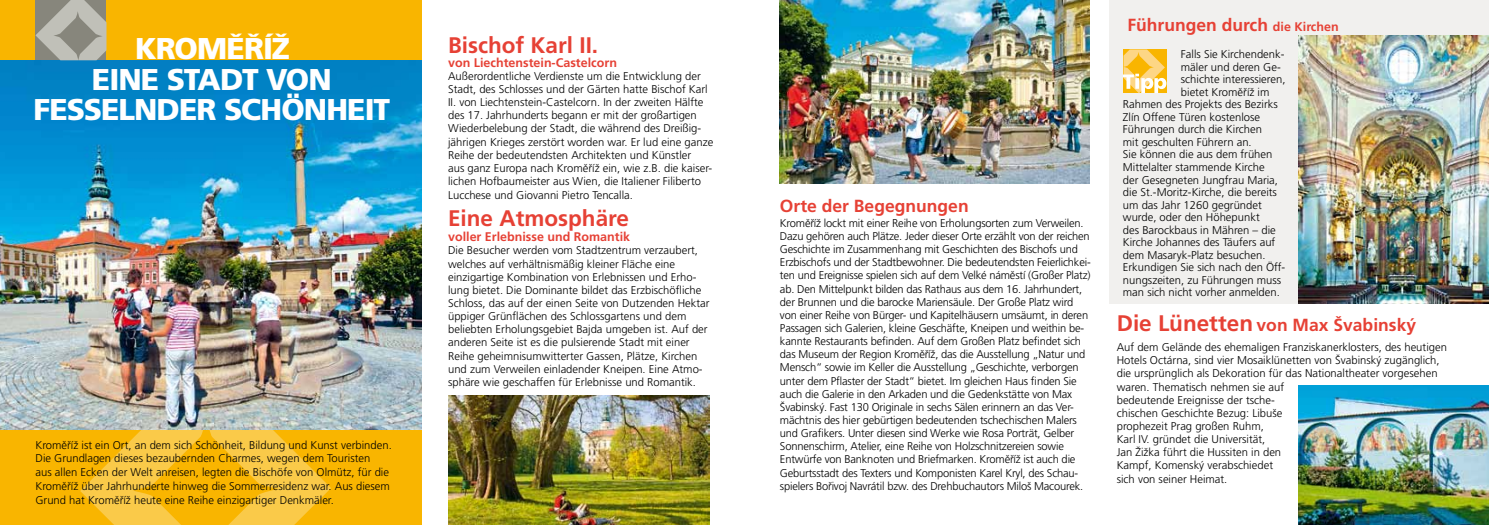
<style>
.page{position:relative;width:1489px;height:525px;background:#fff}
.page>*{position:absolute;margin:0;border:0;box-sizing:border-box;transform-origin:0 0}
.t1{font:900 30px "Frutiger CE";letter-spacing:-.03em;color:#fff}
.t2{font:700 22.5px "Frutiger CE";color:#e64135}
.t3{font:700 17.5px "Frutiger CE";color:#e64135}
.t4{font:700 12.5px "Frutiger CE";color:#e64135}
.t5{font:300 11.25px/13.1px "Frutiger CE";color:#000}
.s1{font-size:12.5px}
.s2{font-size:22.5px}
</style>
<div class="page">
<div style="left:1109px;top:0;width:379px;height:304px;background:#f1f0ee"></div>
<div style="left:0;top:0;width:422px;height:524px;background:#f9b500"></div>
<svg style="left:80px;top:429px;width:251px;height:95px;fill:#faca49"></svg>
<img style="left:0;top:60px;width:422px;height:369px">
<svg style="left:35px;top:0;width:71px;height:60px;background:#a4a39a"></svg>
<img style="left:780px;top:0;width:309px;height:183px">
<img style="left:448px;top:395px;width:261px;height:129px">
<img style="left:1298px;top:35px;width:190px;height:268px">
<img style="left:1298px;top:385px;width:190px;height:139px">
<svg style="left:1123px;top:49px;width:43px;height:44px;background:#fbcf61"></svg>
<h1 class="t1" style="left:135px;top:32px;width:157px">KROMĚŘÍŽ</h1>
<h2 class="t2" style="left:448px;top:32px;width:152px">Bischof Karl II.</h2>
<p class="t4" style="left:448px;top:55px;width:170px">von Liechtenstein-Castelcorn</p>
<p class="t5" style="left:448px;top:69px;width:267px">Außerordentliche Verdienste um die Entwicklung der Stadt, des Schlosses und der Gärten hatte Bischof Karl II. von Liechtenstein-Castelcorn. In der zweiten Hälfte des 17. Jahrhunderts begann er mit der großartigen Wiederbelebung der Stadt, die während des Dreißig&shy;jährigen Krieges zerstört worden war. Er lud eine ganze Reihe der bedeutendsten Architekten und Künstler<br>aus ganz Europa nach Kroměříž ein, wie z.B. die kaiser&shy;lichen Hofbaumeister aus Wien, die Italiener Filiberto Lucchese und Giovanni Pietro Tencalla.</p>
<h2 class="t2" style="left:448px;top:205px;width:182px">Eine Atmosphäre</h2>
<p class="t4" style="left:448px;top:230px;width:183px">voller Erlebnisse und Romantik</p>
<p class="t5" style="left:448px;top:244px;width:263px">Die Besucher werden vom Stadtzentrum verzaubert, welches auf verhältnismäßig kleiner Fläche eine einzigartige Kombination von Erlebnissen und Erho&shy;lung bietet. Die Dominante bildet das Erzbischöfliche Schloss, das auf der einen Seite von Dutzenden Hektar üppiger Grünflächen des Schlossgartens und dem beliebten Erholungsgebiet Bajda umgeben ist. Auf der anderen Seite ist es die pulsierende Stadt mit einer Reihe geheimnisumwitterter Gassen, Plätze, Kirchen und zum Verweilen einladender Kneipen. Eine Atmo&shy;sphäre wie geschaffen für Erlebnisse und Romantik.</p>
<h1 class="t1" style="left:92px;top:62px;width:241px">EINE STADT VON</h1>
<h1 class="t1" style="left:34px;top:92px;width:34px">FESSE</h1>
<h1 class="t1" style="left:119px;top:92px;width:59px">LNDER</h1>
<h1 class="t1" style="left:224px;top:92px;width:164px">SCHÖNHEIT</h1>
<p class="t5" style="left:35px;top:437px;width:358px;line-height:13.8px">Kroměříž ist ein Ort, an dem sich Schönheit, Bildung und Kunst verbinden.<br>Die Grundlagen dieses bezaubernden Charmes, wegen dem Touristen<br>aus allen Ecken der Welt anreisen, legten die Bischöfe von Olmütz, für die Kroměříž über Jahrhunderte hinweg die Sommerresidenz war. Aus diesem Grund hat Kroměříž heute eine Reihe einzigartiger Denkmäler.</p>
<h3 class="t3" style="left:780px;top:196px;width:190px">Orte der Begegnungen</h3>
<p class="t5" style="left:780px;top:216px;width:312px">Kroměříž lockt mit einer Reihe von Erholungsorten zum Verweilen.<br>Dazu gehören auch Plätze. Jeder dieser Orte erzählt von der reichen Geschichte im Zusammenhang mit Geschichten des Bischofs und Erzbischofs und der Stadtbewohner. Die bedeutendsten Feierlichkei&shy;ten und Ereignisse spielen sich auf dem Velké náměstí (Großer Platz) ab. Den Mittelpunkt bilden das Rathaus aus dem 16. Jahrhundert, der Brunnen und die barocke Mariensäule. Der Große Platz wird von einer Reihe von Bürger- und Kapitelhäusern umsäumt, in deren Passagen sich Galerien, kleine Geschäfte, Kneipen und weithin be&shy;kannte Restaurants befinden. Auf dem Großen Platz befindet sich das Museum der Region Kroměříž, das die Ausstellung „Natur und Mensch“ sowie im Keller die Ausstellung „Geschichte, verborgen unter dem Pflaster der Stadt“ bietet. Im gleichen Haus finden Sie auch die Galerie in den Arkaden und die Gedenkstätte von Max Švabinský. Fast 130 Originale in sechs Sälen erinnern an das Ver&shy;mächtnis des hier gebürtigen bedeutenden tschechischen Malers und Grafikers. Unter diesen sind Werke wie Rosa Porträt, Gelber Sonnenschirm, Atelier, eine Reihe von Holzschnitzereien sowie Entwürfe von Banknoten und Briefmarken. Kroměříž ist auch die Geburtsstadt des Texters und Komponisten Karel Kryl, des Schau&shy;spielers Bořivoj Navrátil bzw. des Drehbuchautors Miloš Macourek.</p>
<h3 class="t3" style="left:1127px;top:15px;width:213px">Führungen durch <span class="s1">die Kirchen</span></h3>
<p class="t5" style="left:1180px;top:48px;width:105px">Falls Sie Kirchendenk-</p>
<p class="t5" style="left:1180px;top:60px;width:101px">mäler und deren Ge-</p>
<p class="t5" style="left:1180px;top:73px;width:106px">schichte interessieren,</p>
<p class="t5" style="left:1180px;top:85px;width:90px">bietet Kroměříž im</p>
<p class="t5" style="left:1122px;top:98px;width:156px">Rahmen des Projekts des Bezirks</p>
<p class="t5" style="left:1122px;top:110px;width:139px">Zlín Offene Türen kostenlose</p>
<p class="t5" style="left:1122px;top:123px;width:141px">Führungen durch die Kirchen</p>
<p class="t5" style="left:1122px;top:135px;width:130px">mit geschulten Führern an.</p>
<p class="t5" style="left:1122px;top:148px;width:151px">Sie können die aus dem frühen</p>
<p class="t5" style="left:1122px;top:160px;width:143px">Mittelalter stammende Kirche</p>
<p class="t5" style="left:1122px;top:173px;width:157px">der Gesegneten Jungfrau Maria,</p>
<p class="t5" style="left:1122px;top:185px;width:155px">die St.-Moritz-Kirche, die bereits</p>
<p class="t5" style="left:1122px;top:198px;width:140px">um das Jahr 1260 gegründet</p>
<p class="t5" style="left:1122px;top:210px;width:138px">wurde, oder den Höhepunkt</p>
<p class="t5" style="left:1122px;top:223px;width:154px">des Barockbaus in Mähren – die</p>
<p class="t5" style="left:1122px;top:235px;width:154px">Kirche Johannes des Täufers auf</p>
<p class="t5" style="left:1122px;top:248px;width:144px">dem Masaryk-Platz besuchen.</p>
<p class="t5" style="left:1122px;top:260px;width:164px">Erkundigen Sie sich nach den Öff-</p>
<p class="t5" style="left:1122px;top:273px;width:160px">nungszeiten, zu Führungen muss</p>
<p class="t5" style="left:1122px;top:285px;width:158px">man sich nicht vorher anmelden.</p>
<h3 class="t3" style="left:1116px;top:315px;width:301px"><span class="s2">Die Lünetten</span> von Max Švabinský</h3>
<p class="t5" style="left:1116px;top:340px;width:332px">Auf dem Gelände des ehemaligen Franziskanerklosters, des heutigen Hotels Octárna, sind vier Mosaiklünetten von Švabinský zugänglich, die ursprünglich als Dekoration für das Nationaltheater vorgesehen waren. Thematisch nehmen sie auf<br>bedeutende Ereignisse der tsche-<br>chischen Geschichte Bezug: Libuše<br>prophezeit Prag großen Ruhm,<br>Karl IV. gründet die Universität,<br>Jan Žižka führt die Hussiten in den<br>Kampf, Komenský verabschiedet<br>sich von seiner Heimat.</p>
</div>
